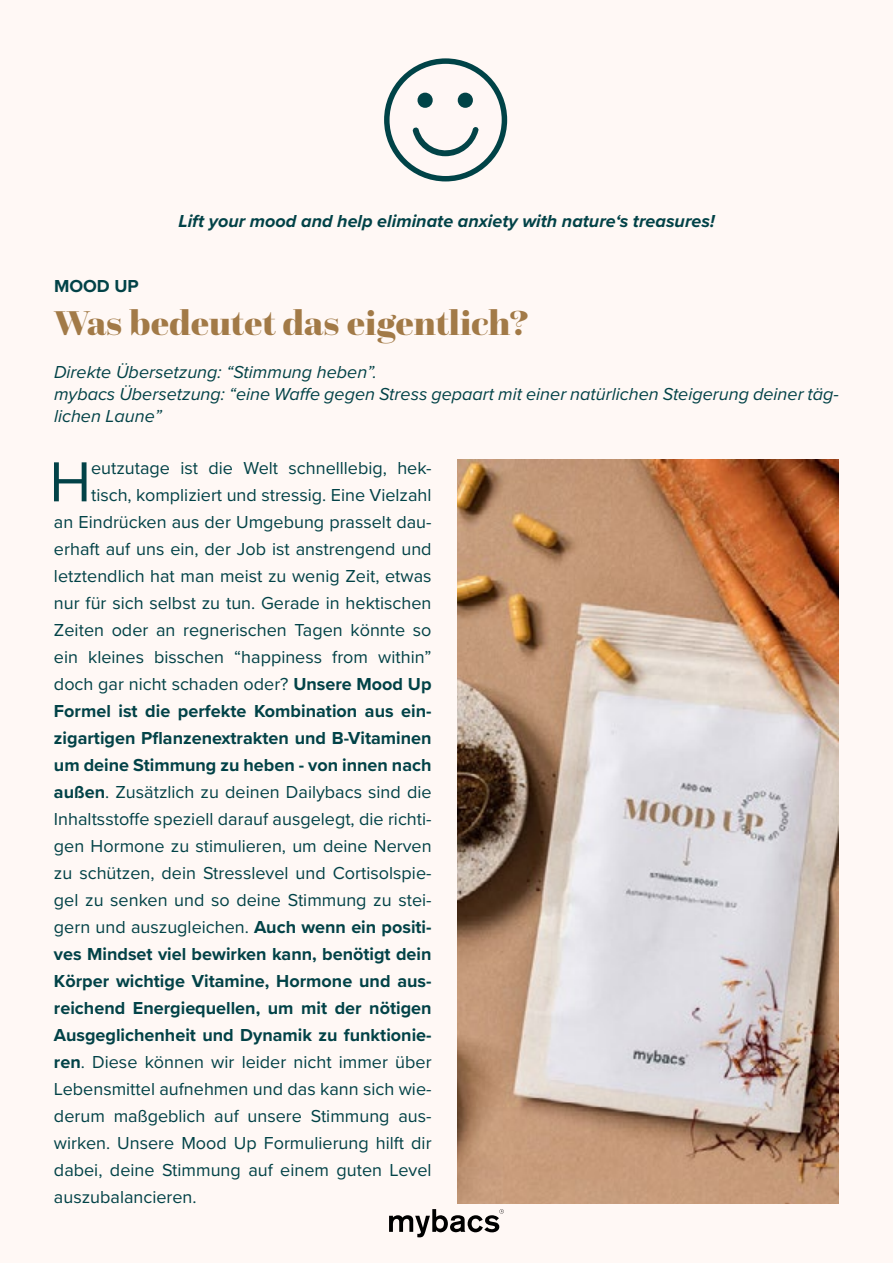
<style>
.page{position:relative;width:893px;height:1263px;background:#fff}
.page>*{position:absolute;margin:0;border:0;box-sizing:border-box;transform-origin:0 0}
.t1{font:58.5px "Proxima Nova";color:#024247}
.t2{font:900 36px "Questa Grande";color:#a27a47}
.t3{font:18px "Proxima Nova";color:#024247}
.t4{font:700 18px "Proxima Nova";color:#024247}
.t5{font:italic 18px/21.6px "Proxima Nova";color:#024247}
.t6{font:italic 700 18px "Proxima Nova";color:#024247}
.s1{font-weight:700}
</style>
<div class="page">
<svg style="left:384px;top:58px;width:123px;height:123px"></svg>
<img style="left:457px;top:460px;width:382px;height:743px">
<svg style="left:389px;top:1209px;width:115px;height:28px"></svg>
<p class="t6" style="left:178px;top:207px;width:538px">Lift your mood and help eliminate anxiety with nature‘s treasures!</p>
<p class="t4" style="left:54px;top:273px;width:86px">MOOD UP</p>
<h2 class="t2" style="left:54px;top:300px;width:476px">Was bedeutet das eigentlich?</h2>
<p class="t5" style="left:54px;top:361px;width:786px">Direkte Übersetzung: “Stimmung heben”.<br>mybacs Übersetzung: “eine Waffe gegen Stress gepaart mit einer natürlichen Steigerung deiner täg&shy;lichen Laune”</p>
<h1 class="t1" style="left:49px;top:438px;width:43px">H</h1>
<p class="t3" style="left:91px;top:455px;width:342px">eutzutage ist die Welt schnelllebig, hek-</p>
<p class="t3" style="left:91px;top:482px;width:342px">tisch, kompliziert und stressig. Eine Vielzahl</p>
<p class="t3" style="left:54px;top:509px;width:379px">an Eindrücken aus der Umgebung prasselt dau-</p>
<p class="t3" style="left:54px;top:536px;width:379px">erhaft auf uns ein, der Job ist anstrengend und</p>
<p class="t3" style="left:54px;top:563px;width:379px">letztendlich hat man meist zu wenig Zeit, etwas</p>
<p class="t3" style="left:54px;top:590px;width:379px">nur für sich selbst zu tun. Gerade in hektischen</p>
<p class="t3" style="left:54px;top:617px;width:379px">Zeiten oder an regnerischen Tagen könnte so</p>
<p class="t3" style="left:54px;top:644px;width:379px">ein kleines bisschen “happiness from within”</p>
<p class="t3" style="left:54px;top:671px;width:379px">doch gar nicht schaden oder? <span class="s1">Unsere Mood Up</span></p>
<p class="t4" style="left:54px;top:698px;width:379px">Formel ist die perfekte Kombination aus ein-</p>
<p class="t4" style="left:54px;top:725px;width:379px">zigartigen Pflanzenextrakten und B-Vitaminen</p>
<p class="t4" style="left:54px;top:752px;width:379px">um deine Stimmung zu heben - von innen nach</p>
<p class="t3" style="left:54px;top:779px;width:379px"><span class="s1">außen</span>. Zusätzlich zu deinen Dailybacs sind die</p>
<p class="t3" style="left:54px;top:806px;width:379px">Inhaltsstoffe speziell darauf ausgelegt, die richti-</p>
<p class="t3" style="left:54px;top:833px;width:379px">gen Hormone zu stimulieren, um deine Nerven</p>
<p class="t3" style="left:54px;top:860px;width:379px">zu schützen, dein Stresslevel und Cortisolspie-</p>
<p class="t3" style="left:54px;top:887px;width:379px">gel zu senken und so deine Stimmung zu stei-</p>
<p class="t3" style="left:54px;top:914px;width:379px">gern und auszugleichen. <span class="s1">Auch wenn ein positi-</span></p>
<p class="t4" style="left:54px;top:941px;width:379px">ves Mindset viel bewirken kann, benötigt dein</p>
<p class="t4" style="left:54px;top:968px;width:379px">Körper wichtige Vitamine, Hormone und aus-</p>
<p class="t4" style="left:54px;top:995px;width:379px">reichend Energiequellen, um mit der nötigen</p>
<p class="t4" style="left:54px;top:1022px;width:379px">Ausgeglichenheit und Dynamik zu funktionie-</p>
<p class="t3" style="left:54px;top:1049px;width:379px"><span class="s1">ren</span>. Diese können wir leider nicht immer über</p>
<p class="t3" style="left:54px;top:1076px;width:379px">Lebensmittel aufnehmen und das kann sich wie-</p>
<p class="t3" style="left:54px;top:1103px;width:379px">derum maßgeblich auf unsere Stimmung aus-</p>
<p class="t3" style="left:54px;top:1130px;width:379px">wirken. Unsere Mood Up Formulierung hilft dir</p>
<p class="t3" style="left:54px;top:1157px;width:379px">dabei, deine Stimmung auf einem guten Level</p>
<p class="t3" style="left:54px;top:1184px;width:144px">auszubalancieren.</p>
</div>
